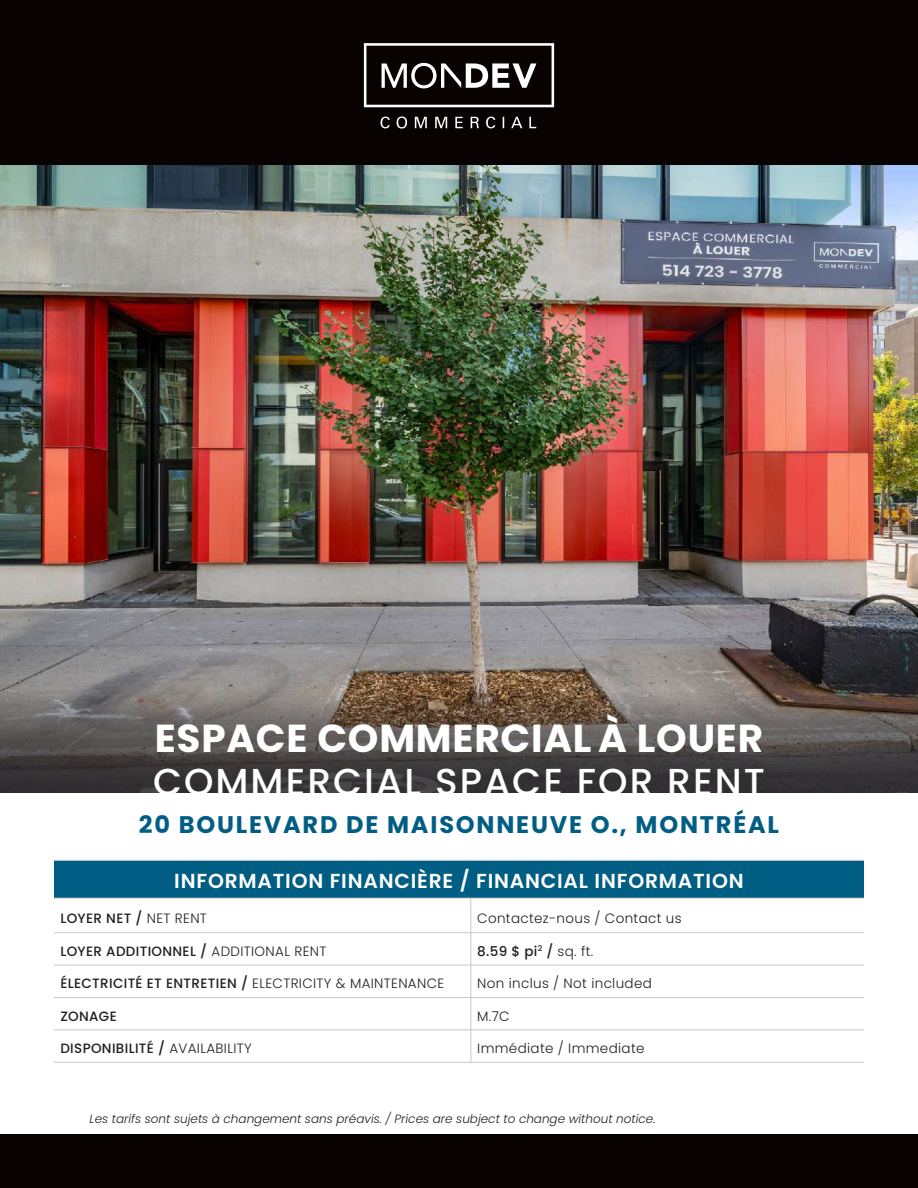
<style>
.page{position:relative;width:918px;height:1188px;background:#fff}
.page>*{position:absolute;margin:0;border:0;box-sizing:border-box;transform-origin:0 0}
.t1{font:700 39px "Poppins";letter-spacing:.02em;color:#fff}
.t2{font:500 37.5px "Poppins";letter-spacing:.055em;color:#fff}
.t3{font:700 24px "Poppins";letter-spacing:.075em;color:#005d83}
.t4{font:600 20.25px "Poppins";letter-spacing:.04em;color:#fff}
.t5{font:500 13.5px "Poppins";letter-spacing:.025em;color:#231f20}
.t6{font:300 13.5px "Poppins";letter-spacing:.025em;color:#231f20}
.t7{font:italic 300 12px "Poppins";color:#231f20}
.s1{font-weight:300}
</style>
<div class="page">
<img style="left:0;top:164px;width:918px;height:629px">
<div style="left:0;top:1134px;width:918px;height:54px;background:#080302"></div>
<div style="left:0;top:0;width:918px;height:164px;background:#080302"></div>
<svg style="left:364px;top:43px;width:190px;height:64px"></svg>
<svg style="left:381px;top:116px;width:155px;height:13px"></svg>
<div style="left:54px;top:860px;width:810px;height:38px;background:#005d83"></div>
<hr style="left:54px;top:860px;width:417px;height:1px;background:#c7c8ca">
<hr style="left:471px;top:860px;width:393px;height:1px;background:#c7c8ca">
<hr style="left:54px;top:898px;width:417px;height:1px;background:#c7c8ca">
<hr style="left:471px;top:898px;width:393px;height:1px;background:#c7c8ca">
<hr style="left:471px;top:898px;width:1px;height:35px;background:#c7c8ca">
<hr style="left:54px;top:932px;width:417px;height:1px;background:#c7c8ca">
<hr style="left:471px;top:932px;width:393px;height:1px;background:#c7c8ca">
<hr style="left:471px;top:933px;width:1px;height:32px;background:#c7c8ca">
<hr style="left:54px;top:965px;width:417px;height:1px;background:#c7c8ca">
<hr style="left:471px;top:965px;width:393px;height:1px;background:#c7c8ca">
<hr style="left:471px;top:965px;width:1px;height:32px;background:#c7c8ca">
<hr style="left:54px;top:997px;width:417px;height:1px;background:#c7c8ca">
<hr style="left:471px;top:997px;width:393px;height:1px;background:#c7c8ca">
<hr style="left:471px;top:998px;width:1px;height:32px;background:#c7c8ca">
<hr style="left:54px;top:1030px;width:417px;height:1px;background:#c7c8ca">
<hr style="left:471px;top:1030px;width:393px;height:1px;background:#c7c8ca">
<hr style="left:471px;top:1030px;width:1px;height:32px;background:#c7c8ca">
<hr style="left:54px;top:1062px;width:417px;height:1px;background:#c7c8ca">
<hr style="left:471px;top:1062px;width:393px;height:1px;background:#c7c8ca">
<h1 class="t1" style="left:155px;top:716px;width:610px">ESPACE COMMERCIAL À LOUER</h1>
<h2 class="t2" style="left:153px;top:760px;width:614px">COMMERCIAL SPACE FOR RENT</h2>
<h3 class="t3" style="left:139px;top:810px;width:642px">20 BOULEVARD DE MAISONNEUVE O., MONTRÉAL</h3>
<h3 class="t4" style="left:174px;top:869px;width:571px">INFORMATION FINANCIÈRE / FINANCIAL INFORMATION</h3>
<p class="t5" style="left:60px;top:910px;width:148px">LOYER NET / <span class="s1">NET RENT</span></p>
<p class="t6" style="left:477px;top:910px;width:206px">Contactez-nous / Contact us</p>
<p class="t5" style="left:60px;top:943px;width:268px">LOYER ADDITIONNEL / <span class="s1">ADDITIONAL RENT</span></p>
<p class="t5" style="left:477px;top:943px;width:118px">8.59 $ pi<sup>2</sup> / <span class="s1">sq. ft.</span></p>
<p class="t5" style="left:60px;top:976px;width:385px">ÉLECTRICITÉ ET ENTRETIEN / <span class="s1">ELECTRICITY &amp; MAINTENANCE</span></p>
<p class="t6" style="left:477px;top:976px;width:176px">Non inclus / Not included</p>
<p class="t5" style="left:60px;top:1008px;width:58px">ZONAGE</p>
<p class="t6" style="left:477px;top:1008px;width:34px">M.7C</p>
<p class="t5" style="left:60px;top:1041px;width:193px">DISPONIBILITÉ / <span class="s1">AVAILABILITY</span></p>
<p class="t6" style="left:477px;top:1041px;width:169px">Immédiate / Immediate</p>
<p class="t7" style="left:90px;top:1112px;width:567px">Les tarifs sont sujets à changement sans préavis. / Prices are subject to change without notice.</p>
</div>
